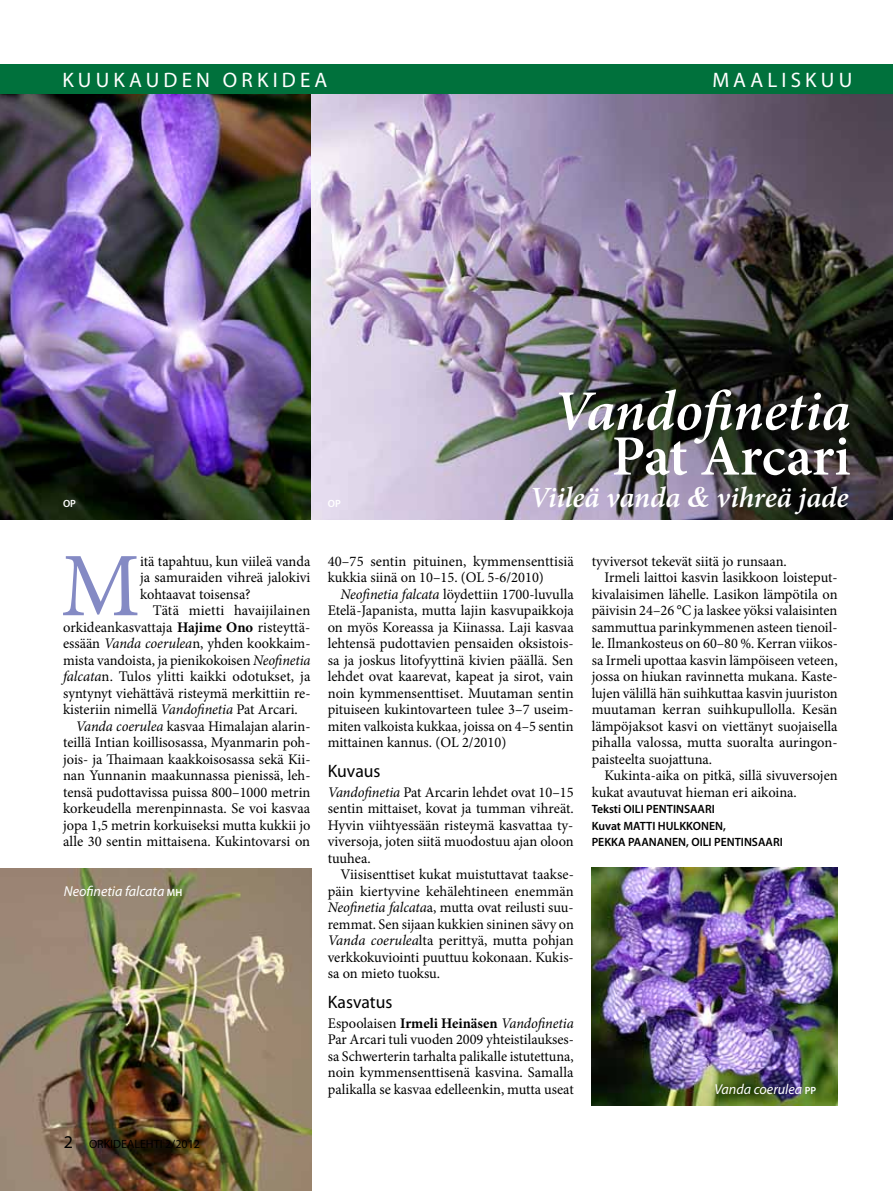
<style>
.page{position:relative;width:893px;height:1191px;background:#fff}
.page>*{position:absolute;margin:0;border:0;box-sizing:border-box;transform-origin:0 0}
.t1{font:90.9px "Minion Pro";color:#848ac4}
.t2{font:italic 600 57px "Minion Pro";letter-spacing:-.005em;color:#fff}
.t3{font:600 57px "Minion Pro";letter-spacing:-.005em;color:#fff}
.t4{font:italic 600 29.4px "Minion Pro";letter-spacing:-.005em;color:#fff}
.t5{font:21px "Myriad Pro";letter-spacing:.2em;color:#fff}
.t6{font:18px "Myriad Pro";color:#000}
.t7{font:14.7px/16.5px "Minion Pro";color:#000;text-align:justify}
.t8{font:italic 14.4px "Myriad Pro";color:#fff}
.t9{font:600 12px/16.5px "Myriad Pro";color:#000}
.t10{font:12px "Myriad Pro";color:#000}
.t11{font:600 10.5px "Myriad Pro";color:#fff}
.s1{font-family:"Times";font-weight:700}
.s2{color:#fff}
.s3{font-weight:700}
.s4{font-style:italic}
.s5{font-weight:600;font-style:normal;font-size:10.5px}
.s6{font-size:18px}
</style>
<div class="page">
<img style="left:0;top:868px;width:311px;height:323px">
<img style="left:592px;top:867px;width:246px;height:238px">
<img style="left:310px;top:94px;width:583px;height:426px">
<img style="left:0;top:94px;width:310px;height:426px">
<div style="left:0;top:64px;width:893px;height:30px;background:#00713c"></div>
<h3 class="t5" style="left:62px;top:67px;width:267px">KUUKAUDEN ORKIDEA</h3>
<h3 class="t5" style="left:712px;top:67px;width:141px">MAALISKUU</h3>
<p class="t11" style="left:63px;top:496px;width:14px">OP</p>
<p class="t11" style="left:328px;top:496px;width:14px">OP</p>
<h2 class="t2" style="left:553px;top:371px;width:299px">Vandofinetia</h2>
<h2 class="t3" style="left:612px;top:417px;width:240px">Pat Arcari</h2>
<h3 class="t4" style="left:530px;top:477px;width:320px">Viileä vanda <span class="s1">&amp;</span> vihreä jade</h3>
<h1 class="t1" style="left:61px;top:525px;width:81px">M</h1>
<p class="t7" style="left:140px;top:553px;width:172px">itä tapahtuu, kun viileä vanda ja samuraiden vihreä jalokivi kohtaavat toisensa?<span class="s2">?</span></p>
<p class="t7" style="left:153px;top:602px;width:159px">Tätä mietti havaijilainen</p>
<p class="t7" style="left:63px;top:619px;width:249px">orkideankasvattaja <span class="s3">Hajime Ono</span> risteyttä-</p>
<p class="t7" style="left:63px;top:635px;width:249px">essään <span class="s4">Vanda coerulea</span>n, yhden kookkaim-</p>
<p class="t7" style="left:63px;top:652px;width:249px">mista vandoista, ja pienikokoisen <span class="s4">Neofinetia</span></p>
<p class="t7" style="left:63px;top:668px;width:249px"><span class="s4">falcata</span>n. Tulos ylitti kaikki odotukset, ja</p>
<p class="t7" style="left:63px;top:685px;width:249px">syntynyt viehättävä risteymä merkittiin re-</p>
<p class="t7" style="left:63px;top:701px;width:236px">kisteriin nimellä <span class="s4">Vandofinetia</span> Pat Arcari.</p>
<p class="t7" style="left:76px;top:718px;width:236px"><span class="s4">Vanda coerulea</span> kasvaa Himalajan alarin-</p>
<p class="t7" style="left:63px;top:734px;width:249px">teillä Intian koillisosassa, Myanmarin poh-</p>
<p class="t7" style="left:63px;top:751px;width:249px">jois- ja Thaimaan kaakkoisosassa sekä Kii-</p>
<p class="t7" style="left:63px;top:767px;width:249px">nan Yunnanin maakunnassa pienissä, leh-</p>
<p class="t7" style="left:63px;top:784px;width:249px">tensä pudottavissa puissa 800–1000 metrin</p>
<p class="t7" style="left:63px;top:800px;width:249px">korkeudella merenpinnasta. Se voi kasvaa</p>
<p class="t7" style="left:63px;top:817px;width:249px">jopa 1,5 metrin korkuiseksi mutta kukkii jo</p>
<p class="t7" style="left:63px;top:833px;width:249px">alle 30 sentin mittaisena. Kukintovarsi on</p>
<p class="t8" style="left:64px;top:882px;width:120px">Neofinetia falcata <span class="s5">MH</span></p>
<p class="t10" style="left:64px;top:1136px;width:138px"><span class="s6">2</span> ORKIDEALEHTI 2/2012</p>
<p class="t7" style="left:328px;top:553px;width:248px">40–75 sentin pituinen, kymmensenttisiä kukkia siinä on 10–15. (OL 5-6/2010)</p>
<p class="t7" style="left:328px;top:586px;width:248px;text-indent:13px"><span class="s4">Neofinetia falcata</span> löydettiin 1700-luvulla Etelä-Japanista, mutta lajin kasvupaikkoja on myös Koreassa ja Kiinassa. Laji kasvaa lehtensä pudottavien pensaiden oksistois&shy;sa ja joskus litofyyttinä kivien päällä. Sen lehdet ovat kaarevat, kapeat ja sirot, vain noin kymmensenttiset. Muutaman sentin pituiseen kukintovarteen tulee 3–7 useim&shy;miten valkoista kukkaa, joissa on 4–5 sentin mittainen kannus. (OL 2/2010)</p>
<p class="t6" style="left:328px;top:760px;width:54px">Kuvaus</p>
<p class="t7" style="left:328px;top:784px;width:248px"><span class="s4">Vandofinetia</span> Pat Arcarin lehdet ovat 10–15 sentin mittaiset, kovat ja tumman vihreät.<br>Hyvin viihtyessään risteymä kasvattaa ty&shy;viversoja, joten siitä muodostuu ajan oloon tuuhea.</p>
<p class="t7" style="left:328px;top:866px;width:248px;text-indent:13px">Viisisenttiset kukat muistuttavat taakse&shy;päin kiertyvine kehälehtineen enemmän <span class="s4">Neofinetia falcata</span>a, mutta ovat reilusti suu&shy;remmat. Sen sijaan kukkien sininen sävy on <span class="s4">Vanda coerulea</span>lta perittyä, mutta pohjan verkkokuviointi puuttuu kokonaan. Kukis&shy;sa on mieto tuoksu.</p>
<p class="t6" style="left:328px;top:991px;width:66px">Kasvatus</p>
<p class="t7" style="left:328px;top:1015px;width:248px">Espoolaisen <span class="s3">Irmeli Heinäsen</span> <span class="s4">Vandofinetia </span>Par Arcari tuli vuoden 2009 yhteistilaukses&shy;sa Schwerterin tarhalta palikalle istutettuna, noin kymmensenttisenä kasvina. Samalla palikalla se kasvaa edelleenkin, mutta useat</p>
<p class="t7" style="left:592px;top:553px;width:197px">tyviversot tekevät siitä jo runsaan.</p>
<p class="t7" style="left:604px;top:569px;width:235px">Irmeli laittoi kasvin lasikkoon loisteput-</p>
<p class="t7" style="left:592px;top:586px;width:247px">kivalaisimen lähelle. Lasikon lämpötila on</p>
<p class="t7" style="left:592px;top:602px;width:247px">päivisin 24–26 °C ja laskee yöksi valaisinten</p>
<p class="t7" style="left:592px;top:619px;width:247px">sammuttua parinkymmenen asteen tienoil-</p>
<p class="t7" style="left:592px;top:635px;width:248px">le. Ilmankosteus on 60–80 %. Kerran viikos-</p>
<p class="t7" style="left:592px;top:652px;width:247px">sa Irmeli upottaa kasvin lämpöiseen veteen,</p>
<p class="t7" style="left:592px;top:668px;width:247px">jossa on hiukan ravinnetta mukana. Kaste-</p>
<p class="t7" style="left:592px;top:685px;width:248px">lujen välillä hän suihkuttaa kasvin juuriston</p>
<p class="t7" style="left:592px;top:701px;width:247px">muutaman kerran suihkupullolla. Kesän</p>
<p class="t7" style="left:592px;top:718px;width:247px">lämpöjaksot kasvi on viettänyt suojaisella</p>
<p class="t7" style="left:592px;top:734px;width:248px">pihalla valossa, mutta suoralta auringon-</p>
<p class="t7" style="left:592px;top:751px;width:122px">paisteelta suojattuna.</p>
<p class="t7" style="left:604px;top:767px;width:235px">Kukinta-aika on pitkä, sillä sivuversojen</p>
<p class="t7" style="left:592px;top:784px;width:207px">kukat avautuvat hieman eri aikoina.</p>
<p class="t9" style="left:592px;top:800px;width:193px">Teksti OILI PENTINSAARI<br>Kuvat MATTI HULKKONEN,<br>PEKKA PAANANEN, OILI PENTINSAARI</p>
<p class="t8" style="left:714px;top:1080px;width:103px">Vanda coerulea <span class="s5">PP</span></p>
</div>
